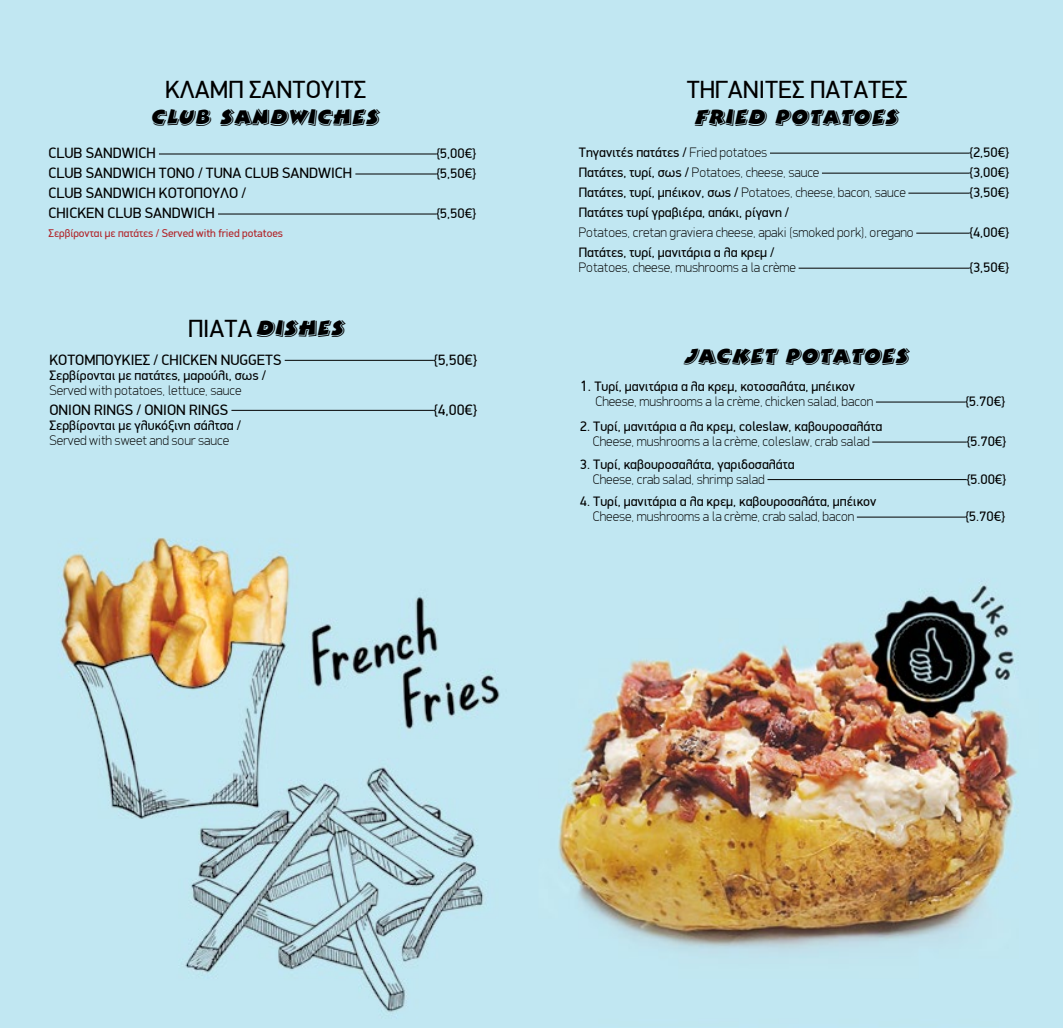
<style>
.page{position:relative;width:1063px;height:1028px;background:#fff}
.page>*{position:absolute;margin:0;border:0;box-sizing:border-box;transform-origin:0 0}
.t1{font:25px "Bertram";color:#000}
.t2{font:25px "PF Din Display";color:#000}
.t3{font:15px/20px "PF Din Display";color:#000}
.t4{font:100 13.75px/15px "PF Din Display";color:#000}
.t5{font:13.75px "PF Din Display";color:#000}
.t6{font:11.25px "PF Din Display";color:#b12227}
.s1{font-family:"PF Din Display"}
.s2{font-weight:100}
.s3{font-weight:400}
.s4{font-weight:400;font-size:15px}
</style>
<div class="page">
<img style="left:0;top:0;width:1063px;height:1028px">
<hr style="left:159px;top:154px;width:277px;height:1px;background:#000">
<hr style="left:355px;top:174px;width:81px;height:1px;background:#000">
<hr style="left:218px;top:214px;width:218px;height:1px;background:#000">
<hr style="left:285px;top:360px;width:149px;height:1px;background:#000">
<hr style="left:231px;top:410px;width:203px;height:1px;background:#000">
<hr style="left:770px;top:153px;width:199px;height:1px;background:#000">
<hr style="left:822px;top:173px;width:147px;height:1px;background:#000">
<hr style="left:908px;top:193px;width:61px;height:1px;background:#000">
<hr style="left:916px;top:233px;width:53px;height:1px;background:#000">
<hr style="left:799px;top:268px;width:170px;height:1px;background:#000">
<hr style="left:876px;top:402px;width:89px;height:1px;background:#000">
<hr style="left:872px;top:442px;width:95px;height:1px;background:#000">
<hr style="left:767px;top:479px;width:200px;height:1px;background:#000">
<hr style="left:857px;top:517px;width:108px;height:1px;background:#000">
<h1 class="t2" style="left:165px;top:74px;width:203px">ΚΛΑΜΠ ΣΑΝΤΟΥΙΤΣ</h1>
<h1 class="t1" style="left:151px;top:103px;width:230px">CLUB SANDWICHES</h1>
<p class="t3" style="left:48px;top:143px;width:109px">CLUB SANDWICH</p>
<p class="t5" style="left:436px;top:145px;width:41px">{5,00€}</p>
<p class="t3" style="left:48px;top:163px;width:305px">CLUB SANDWICH ΤΟΝΟ / TUNA CLUB SANDWICH</p>
<p class="t5" style="left:436px;top:165px;width:41px">{5,50€}</p>
<p class="t3" style="left:48px;top:183px;width:199px">CLUB SANDWICH ΚΟΤΟΠΟΥΛΟ /<br>CHICKEN CLUB SANDWICH</p>
<p class="t5" style="left:436px;top:205px;width:41px">{5,50€}</p>
<p class="t6" style="left:48px;top:226px;width:236px">Σερβίρονται με πατάτες / Served with fried potatoes</p>
<h1 class="t1" style="left:188px;top:313px;width:159px"><span class="s1">ΠΙΑΤΑ</span> DISHES</h1>
<p class="t3" style="left:49px;top:349px;width:234px">ΚΟΤΟΜΠΟΥΚΙΕΣ / CHICKEN NUGGETS</p>
<p class="t3" style="left:434px;top:349px;width:45px">{5,50€}</p>
<p class="t5" style="left:49px;top:366px;width:218px">Σερβίρονται με πατάτες, μαρούλι, σως /</p>
<p class="t4" style="left:49px;top:382px;width:194px">Served with potatoes, lettuce, sauce</p>
<p class="t3" style="left:49px;top:399px;width:180px">ONION RINGS / ONION RINGS</p>
<p class="t3" style="left:434px;top:399px;width:45px">{4,00€}</p>
<p class="t5" style="left:49px;top:416px;width:193px">Σερβίρονται με γλυκόξινη σάλτσα /</p>
<p class="t4" style="left:49px;top:432px;width:181px">Served with sweet and sour sauce</p>
<h1 class="t2" style="left:687px;top:74px;width:223px">ΤΗΓΑΝΙΤΕΣ ΠΑΤΑΤΕΣ</h1>
<h1 class="t1" style="left:695px;top:103px;width:206px">FRIED POTATOES</h1>
<p class="t5" style="left:579px;top:144px;width:190px">Τηγανιτές πατάτες / <span class="s2">Fried potatoes</span></p>
<p class="t5" style="left:969px;top:144px;width:41px">{2,50€}</p>
<p class="t4" style="left:579px;top:165px;width:242px"><span class="s3">Πατάτες, τυρί, σως /</span> Potatoes, cheese, sauce</p>
<p class="t5" style="left:969px;top:164px;width:41px">{3,00€}</p>
<p class="t4" style="left:579px;top:185px;width:328px"><span class="s3">Πατάτες, τυρί, μπέικον, σως /</span> Potatoes, cheese, bacon, sauce</p>
<p class="t5" style="left:969px;top:184px;width:41px">{3,50€}</p>
<p class="t5" style="left:579px;top:204px;width:212px">Πατάτες τυρί γραβιέρα, απάκι, ρίγανη /</p>
<p class="t4" style="left:579px;top:225px;width:336px">Potatoes, cretan graviera cheese, apaki (smoked pork), oregano</p>
<p class="t5" style="left:969px;top:224px;width:41px">{4,00€}</p>
<p class="t5" style="left:579px;top:244px;width:197px">Πατάτες, τυρί, μανιτάρια α λα κρεμ /</p>
<p class="t4" style="left:579px;top:260px;width:219px">Potatoes, cheese, mushrooms a la crème</p>
<p class="t5" style="left:969px;top:259px;width:41px">{3,50€}</p>
<h1 class="t1" style="left:685px;top:342px;width:227px">JACKET POTATOES</h1>
<p class="t4" style="left:595px;top:379px;width:279px;text-indent:-16px"><span class="s4">1.</span> <span class="s3">Τυρί, μανιτάρια α λα κρεμ, κοτοσαλάτα, μπέικον<br></span>Cheese, mushrooms a la crème, chicken salad, bacon</p>
<p class="t5" style="left:965px;top:393px;width:41px">{5.70€}</p>
<p class="t5" style="left:580px;top:418px;width:304px">2. Τυρί, μανιτάρια α λα κρεμ, coleslaw, καβουροσαλάτα</p>
<p class="t4" style="left:593px;top:434px;width:278px">Cheese, mushrooms a la crème, coleslaw, crab salad</p>
<p class="t5" style="left:967px;top:433px;width:41px">{5.70€}</p>
<p class="t5" style="left:580px;top:456px;width:216px">3. Τυρί, καβουροσαλάτα, γαριδοσαλάτα</p>
<p class="t4" style="left:593px;top:471px;width:174px">Cheese, crab salad, shrimp salad</p>
<p class="t5" style="left:967px;top:471px;width:41px">{5.00€}</p>
<p class="t5" style="left:580px;top:493px;width:298px">4. Τυρί, μανιτάρια α λα κρεμ, καβουροσαλάτα, μπέικον</p>
<p class="t4" style="left:593px;top:509px;width:263px">Cheese, mushrooms a la crème, crab salad, bacon</p>
<p class="t5" style="left:965px;top:508px;width:41px">{5.70€}</p>
</div>
